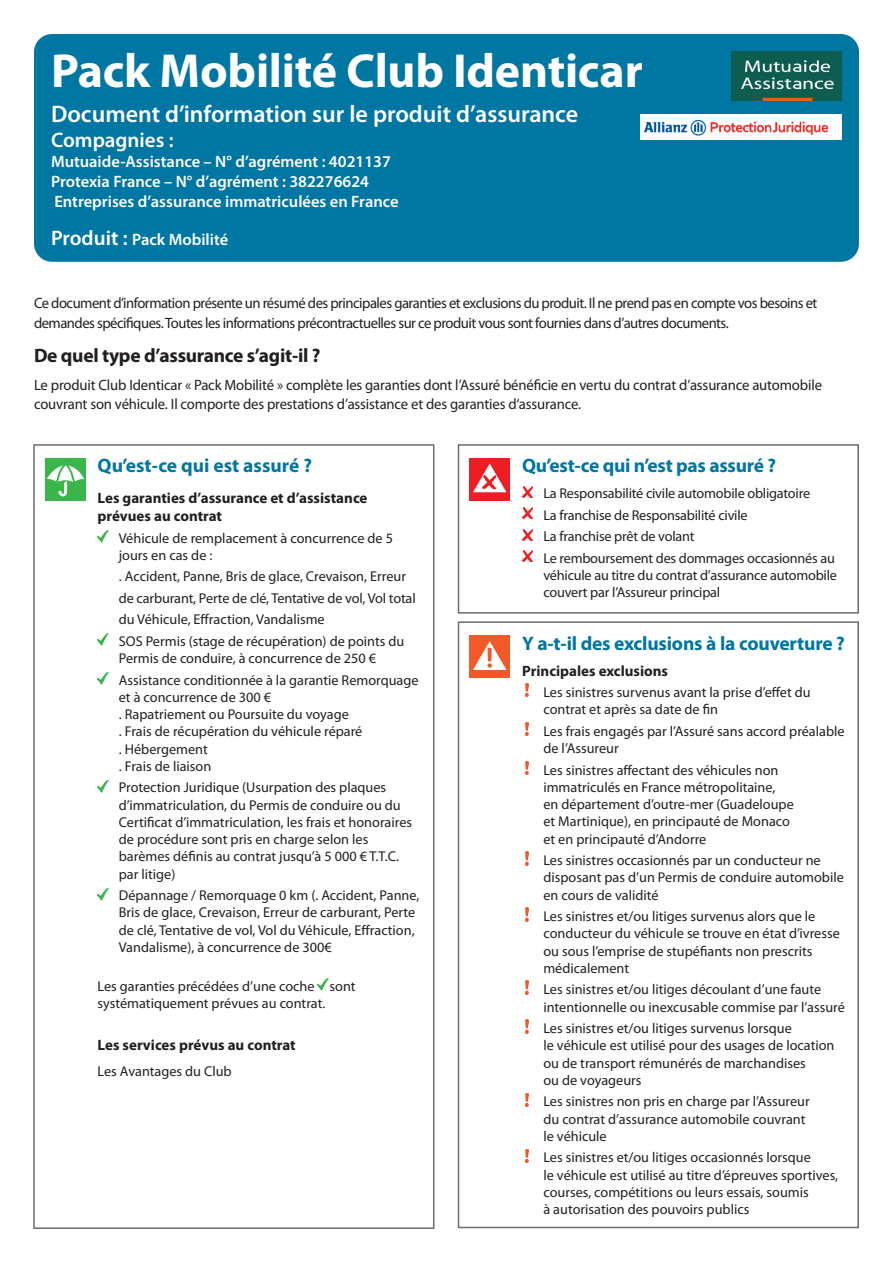
<style>
.page{position:relative;width:893px;height:1263px;background:#fff}
.page>*{position:absolute;margin:0;border:0;box-sizing:border-box;transform-origin:0 0}
.t1{font:700 48px "Myriad Pro";letter-spacing:-.005em;color:#fff}
.t2{font:600 24px "Myriad Pro";color:#fff}
.t3{font:600 21px "Myriad Pro";color:#fff}
.t4{font:700 19.5px "Myriad Pro";letter-spacing:-.01em;color:#0076a3}
.t5{font:700 19.5px "Myriad Pro";letter-spacing:-.015em;color:#231f20}
.t6{font:600 16.5px/19.8px "Myriad Pro";color:#fff}
.t7{font:15px/19.5px "Myriad Pro";letter-spacing:-.035em;color:#231f20}
.t8{font:15px/19.5px "Myriad Pro";letter-spacing:-.01em;color:#231f20}
.t9{font:700 15px/18px "Myriad Pro";color:#231f20}
.t10{font:14.25px/17.2px "Myriad Pro";color:#231f20}
.s1{font-size:21px}
</style>
<div class="page">
<div style="left:34px;top:34px;width:825px;height:228px;background:#0076a3;border-radius:18px"></div>
<div style="left:45px;top:458px;width:41px;height:42px;background:#3ab54a"></div>
<svg style="left:47px;top:461px;width:37px;height:35px"></svg>
<svg style="left:98px;top:531px;width:10px;height:12px"></svg>
<svg style="left:98px;top:634px;width:10px;height:12px"></svg>
<svg style="left:98px;top:673px;width:10px;height:12px"></svg>
<svg style="left:98px;top:780px;width:10px;height:12px"></svg>
<svg style="left:98px;top:888px;width:10px;height:12px"></svg>
<svg style="left:318px;top:979px;width:10px;height:12px"></svg>
<div style="left:469px;top:458px;width:41px;height:42px;background:#ee1d23"></div>
<svg style="left:473px;top:463px;width:33px;height:29px"></svg>
<svg style="left:522px;top:486px;width:11px;height:11px"></svg>
<svg style="left:522px;top:508px;width:11px;height:10px"></svg>
<svg style="left:522px;top:529px;width:11px;height:11px"></svg>
<svg style="left:522px;top:551px;width:11px;height:10px"></svg>
<div style="left:469px;top:635px;width:41px;height:43px;background:#f15929"></div>
<svg style="left:473px;top:641px;width:33px;height:29px"></svg>
<svg style="left:525px;top:684px;width:4px;height:13px"></svg>
<img style="left:525px;top:722px;width:4px;height:14px">
<svg style="left:525px;top:761px;width:4px;height:13px"></svg>
<svg style="left:525px;top:852px;width:4px;height:13px"></svg>
<svg style="left:525px;top:908px;width:4px;height:13px"></svg>
<svg style="left:525px;top:981px;width:4px;height:13px"></svg>
<svg style="left:525px;top:1020px;width:4px;height:13px"></svg>
<svg style="left:525px;top:1093px;width:4px;height:13px"></svg>
<svg style="left:525px;top:1149px;width:4px;height:13px"></svg>
<img style="left:732px;top:51px;width:110px;height:50px">
<div style="left:640px;top:114px;width:202px;height:25px;background:#fff"></div>
<img style="left:645px;top:119px;width:184px;height:17px">
<div style="left:33px;top:444px;width:401px;height:785px;border:2px solid #6c6d70"></div>
<div style="left:458px;top:444px;width:401px;height:170px;border:2px solid #6c6d70"></div>
<div style="left:458px;top:621px;width:401px;height:607px;border:2px solid #6c6d70"></div>
<h1 class="t1" style="left:51px;top:40px;width:593px">Pack Mobilité Club Identicar</h1>
<h2 class="t2" style="left:51px;top:99px;width:529px">Document d’information sur le produit d’assurance</h2>
<h3 class="t3" style="left:51px;top:127px;width:124px">Compagnies :</h3>
<p class="t6" style="left:51px;top:151px;width:349px">Mutuaide-Assistance – N° d’agrément : 4021137<br>Protexia France – N° d’agrément : 382276624<br>Entreprises d’assurance immatriculées en France</p>
<p class="t6" style="left:51px;top:229px;width:179px"><span class="s1">Produit :</span> Pack Mobilité</p>
<p class="t7" style="left:34px;top:293px;width:785px">Ce document d’information présente un résumé des principales garanties et exclusions du produit. Il ne prend pas en compte vos besoins et demandes spécifiques. Toutes les informations précontractuelles sur ce produit vous sont fournies dans d’autres documents.</p>
<h3 class="t5" style="left:34px;top:342px;width:288px">De quel type d’assurance s’agit-il ?</h3>
<p class="t8" style="left:34px;top:375px;width:789px">Le produit Club Identicar « Pack Mobilité » complète les garanties dont l’Assuré bénéficie en vertu du contrat d’assurance automobile couvrant son véhicule. Il comporte des prestations d’assistance et des garanties d‘assurance.</p>
<h3 class="t4" style="left:98px;top:453px;width:216px">Qu’est-ce qui est assuré ?</h3>
<p class="t9" style="left:98px;top:489px;width:271px">Les garanties d’assurance et d’assistance prévues au contrat</p>
<p class="t10" style="left:119px;top:529px;width:276px">Véhicule de remplacement à concurrence de 5 jours en cas de :</p>
<p class="t10" style="left:119px;top:566px;width:298px;line-height:21.5px">. Accident, Panne, Bris de glace, Crevaison, Erreur de carburant, Perte de clé, Tentative de vol, Vol total du Véhicule, Effraction, Vandalisme<br>SOS Permis (stage de récupération) de points du</p>
<p class="t10" style="left:119px;top:647px;width:301px;line-height:21.5px">Permis de conduire, à concurrence de 250 €<br>Assistance conditionnée à la garantie Remorquage</p>
<p class="t10" style="left:119px;top:688px;width:245px">et à concurrence de 300 €<br>. Rapatriement ou Poursuite du voyage<br>. Frais de récupération du véhicule réparé . Hébergement<br>. Frais de liaison</p>
<p class="t10" style="left:119px;top:779px;width:295px">Protection Juridique (Usurpation des plaques d’immatriculation, du Permis de conduire ou du Certificat d’immatriculation, les frais et honoraires de procédure sont pris en charge selon les barèmes définis au contrat jusqu’à 5 000 € T.T.C. par litige)</p>
<p class="t10" style="left:119px;top:886px;width:302px">Dépannage / Remorquage 0 km (. Accident, Panne, Bris de glace, Crevaison, Erreur de carburant, Perte de clé, Tentative de vol, Vol du Véhicule, Effraction, Vandalisme), à concurrence de 300€</p>
<p class="t10" style="left:98px;top:977px;width:260px">Les garanties précédées d’une coche sont systématiquement prévues au contrat.</p>
<p class="t9" style="left:98px;top:1036px;width:200px">Les services prévus au contrat</p>
<p class="t10" style="left:98px;top:1062px;width:136px">Les Avantages du Club</p>
<h3 class="t4" style="left:522px;top:453px;width:255px">Qu’est-ce qui n’est pas assuré ?</h3>
<p class="t10" style="left:543px;top:482px;width:293px;line-height:21.5px">La Responsabilité civile automobile obligatoire<br>La franchise de Responsabilité civile<br>La franchise prêt de volant<br>Le remboursement des dommages occasionnés au</p>
<p class="t10" style="left:543px;top:566px;width:295px">véhicule au titre du contrat d’assurance automobile couvert par l’Assureur principal</p>
<h3 class="t4" style="left:522px;top:631px;width:324px">Y a-t-il des exclusions à la couverture ?</h3>
<p class="t9" style="left:522px;top:661px;width:147px">Principales exclusions</p>
<p class="t10" style="left:543px;top:683px;width:269px">Les sinistres survenus avant la prise d’effet du contrat et après sa date de fin</p>
<p class="t10" style="left:543px;top:722px;width:303px">Les frais engagés par l’Assuré sans accord préalable de l’Assureur</p>
<p class="t10" style="left:543px;top:761px;width:252px">Les sinistres affectant des véhicules non immatriculés en France métropolitaine, en département d’outre-mer (Guadeloupe et Martinique), en principauté de Monaco et en principauté d’Andorre</p>
<p class="t10" style="left:543px;top:851px;width:302px">Les sinistres occasionnés par un conducteur ne disposant pas d’un Permis de conduire automobile en cours de validité</p>
<p class="t10" style="left:543px;top:907px;width:298px">Les sinistres et/ou litiges survenus alors que le conducteur du véhicule se trouve en état d’ivresse ou sous l’emprise de stupéfiants non prescrits médicalement</p>
<p class="t10" style="left:543px;top:981px;width:303px">Les sinistres et/ou litiges découlant d’une faute intentionnelle ou inexcusable commise par l’assuré</p>
<p class="t10" style="left:543px;top:1019px;width:293px">Les sinistres et/ou litiges survenus lorsque<br>le véhicule est utilisé pour des usages de location ou de transport rémunérés de marchandises<br>ou de voyageurs</p>
<p class="t10" style="left:543px;top:1093px;width:268px">Les sinistres non pris en charge par l’Assureur du contrat d’assurance automobile couvrant le véhicule</p>
<p class="t10" style="left:543px;top:1149px;width:296px">Les sinistres et/ou litiges occasionnés lorsque<br>le véhicule est utilisé au titre d’épreuves sportives, courses, compétitions ou leurs essais, soumis<br>à autorisation des pouvoirs publics</p>
</div>
